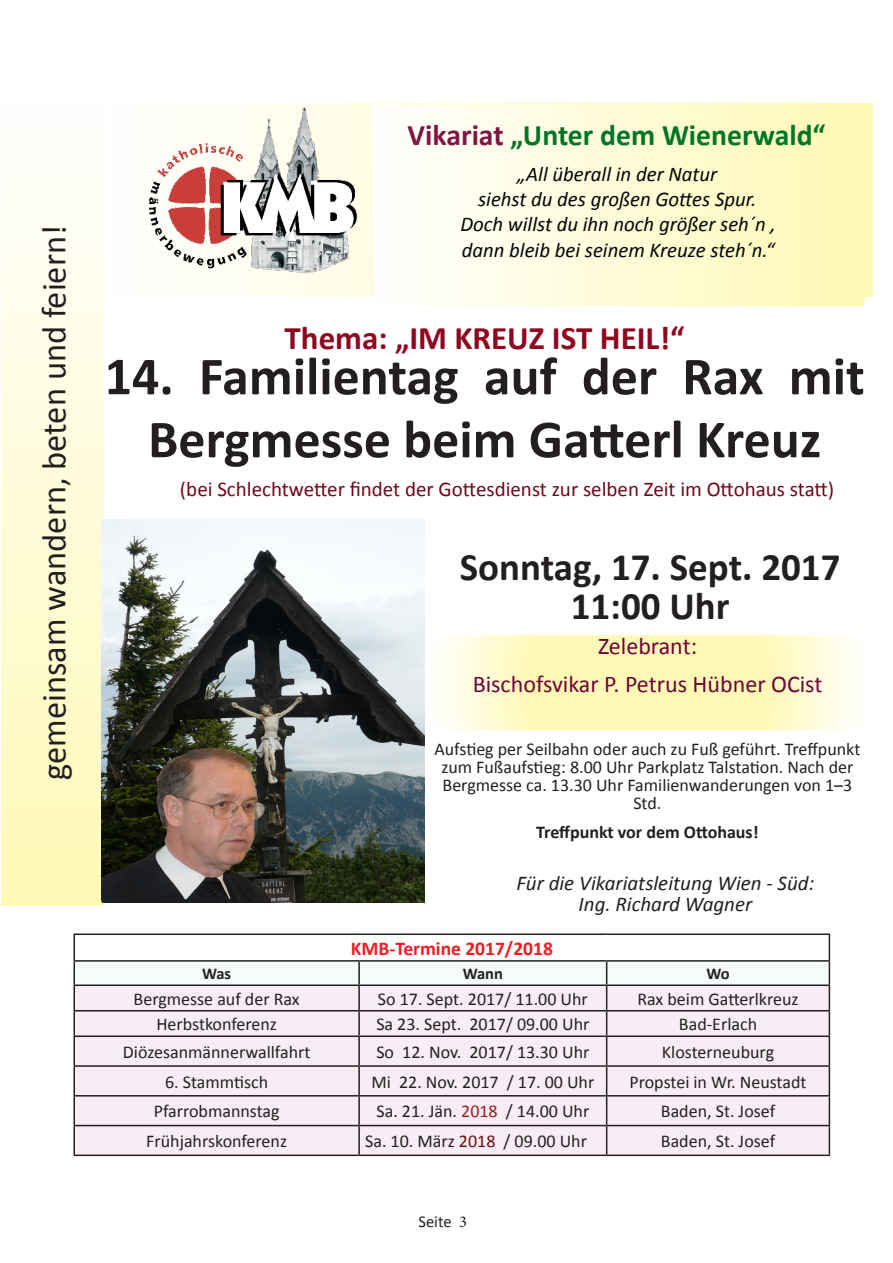
<style>
.page{position:relative;width:893px;height:1263px;background:#fff}
.page>*{position:absolute;margin:0;border:0;box-sizing:border-box;transform-origin:0 0}
.t1{font:700 54px/63px "Calibri";color:#231f20;text-align:center}
.t2{font:700 39px/39px "Calibri";color:#231f20;text-align:center}
.t3{font:34.5px "Calibri";color:#231f20}
.t4{font:700 33px "Calibri";color:#8e071e}
.t5{font:700 30px "Calibri";color:#007525}
.t6{font:24px "Calibri";color:#6c053a}
.t7{font:italic 21px "Calibri";color:#000606}
.t8{font:21px "Calibri";color:#70071e}
.t9{font:italic 21px "Calibri";color:#231f20}
.t10{font:700 19.5px "Calibri";color:#ee1d23}
.t11{font:18px/18px "Calibri";color:#231f20;text-align:center}
.t12{font:700 18px "Calibri";color:#231f20}
.t13{font:700 16.5px "Calibri";letter-spacing:-.02em;color:#231f20}
.t14{font:16.5px "Calibri";color:#231f20}
.s1{color:#7f1543}
.s2{color:#9b1b1e}
.s3{color:#6e0d0e}
.s4{font-family:"Minion Pro"}
</style>
<div class="page">
<hr style="left:74px;top:933px;width:285px;height:2px;background:#231f20">
<hr style="left:359px;top:933px;width:248px;height:2px;background:#231f20">
<hr style="left:607px;top:933px;width:223px;height:2px;background:#231f20">
<svg style="left:74px;top:935px;width:756px;height:219px"></svg>
<hr style="left:74px;top:1154px;width:285px;height:2px;background:#231f20">
<hr style="left:359px;top:1154px;width:248px;height:2px;background:#231f20">
<hr style="left:607px;top:1154px;width:223px;height:2px;background:#231f20">
<div style="left:1px;top:99px;width:103px;height:807px;background:linear-gradient(to bottom,#fff,#fcf6b4)"></div>
<svg style="left:209px;top:103px;width:664px;height:194px"></svg>
<img style="left:149px;top:103px;width:215px;height:170px">
<svg style="left:372px;top:105px;width:493px;height:201px"></svg>
<img style="left:102px;top:520px;width:322px;height:382px">
<svg style="left:444px;top:635px;width:409px;height:95px;background:#fffac4"></svg>
<p class="t3" style="left:32px;top:780px;width:556px;rotate:-90deg">gemeinsam wandern, beten und feiern!</p>
<p class="t5" style="left:408px;top:116px;width:419px"><span class="s1">Vikariat</span> „Unter dem Wienerwald“</p>
<p class="t7" style="left:517px;top:160px;width:202px">„All überall in der Natur</p>
<p class="t7" style="left:478px;top:185px;width:280px">siehst du des großen Gottes Spur.</p>
<p class="t7" style="left:460px;top:210px;width:317px">Doch willst du ihn noch größer seh´n ,</p>
<p class="t7" style="left:462px;top:235px;width:314px">dann bleib bei seinem Kreuze steh´n.“</p>
<p class="t4" style="left:285px;top:317px;width:401px">Thema: „IM KREUZ IST HEIL!“</p>
<p class="t1" style="left:105px;top:345px;width:762px">14. Familientag auf der Rax mit<br>Bergmesse beim Gatterl Kreuz</p>
<p class="t8" style="left:180px;top:476px;width:656px">(bei Schlechtwetter findet der Gottesdienst zur selben Zeit im Ottohaus statt)</p>
<p class="t2" style="left:460px;top:548px;width:382px">Sonntag, 17. Sept. 2017<br>11:00 Uhr</p>
<p class="t6" style="left:598px;top:631px;width:101px">Zelebrant:</p>
<p class="t6" style="left:473px;top:669px;width:351px">Bischofsvikar P. Petrus Hübner OCist</p>
<p class="t11" style="left:434px;top:740px;width:428px">Aufstieg per Seilbahn oder auch zu Fuß geführt. Treffpunkt zum Fußaufstieg: 8.00 Uhr Parkplatz Talstation. Nach der Bergmesse ca. 13.30 Uhr Familienwanderungen von 1–3<br>Std.</p>
<p class="t12" style="left:536px;top:820px;width:224px">Treffpunkt vor dem Ottohaus!</p>
<p class="t9" style="left:517px;top:869px;width:299px">Für die Vikariatsleitung Wien - Süd:</p>
<p class="t9" style="left:579px;top:890px;width:175px">Ing. Richard Wagner</p>
<p class="t10" style="left:351px;top:936px;width:204px">KMB-Termine 2017/2018</p>
<p class="t13" style="left:202px;top:963px;width:31px">Was</p>
<p class="t13" style="left:463px;top:963px;width:42px">Wann</p>
<p class="t13" style="left:706px;top:963px;width:25px">Wo</p>
<p class="t11" style="left:134px;top:990px;width:168px">Bergmesse auf der Rax</p>
<p class="t11" style="left:378px;top:990px;width:211px">So 17. Sept. 2017/ 11.00 Uhr</p>
<p class="t11" style="left:637px;top:990px;width:163px">Rax beim Gatterlkreuz</p>
<p class="t11" style="left:156px;top:1015px;width:122px">Herbstkonferenz</p>
<p class="t11" style="left:376px;top:1015px;width:215px">Sa 23. Sept. 2017/ 09.00 Uhr</p>
<p class="t11" style="left:679px;top:1015px;width:80px">Bad-Erlach</p>
<p class="t11" style="left:123px;top:1043px;width:189px">Diözesanmännerwallfahrt</p>
<p class="t11" style="left:376px;top:1043px;width:215px">So 12. Nov. 2017/ 13.30 Uhr</p>
<p class="t11" style="left:662px;top:1043px;width:114px">Klosterneuburg</p>
<p class="t11" style="left:165px;top:1073px;width:105px">6. Stammtisch</p>
<p class="t11" style="left:371px;top:1073px;width:224px">Mi 22. Nov. 2017 / 17. 00 Uhr</p>
<p class="t11" style="left:629px;top:1073px;width:178px">Propstei in Wr. Neustadt</p>
<p class="t11" style="left:154px;top:1102px;width:128px">Pfarrobmannstag</p>
<p class="t11" style="left:376px;top:1102px;width:214px">Sa. 21. Jän. <span class="s2">2018</span> / 14.00 Uhr</p>
<p class="t11" style="left:661px;top:1102px;width:116px">Baden, St. Josef</p>
<p class="t11" style="left:146px;top:1132px;width:142px">Frühjahrskonferenz</p>
<p class="t11" style="left:365px;top:1132px;width:223px">Sa. 10. März <span class="s3">2018</span> / 09.00 Uhr</p>
<p class="t11" style="left:661px;top:1132px;width:116px">Baden, St. Josef</p>
<p class="t14" style="left:418px;top:1211px;width:50px">Seite <span class="s4">3</span></p>
</div>
